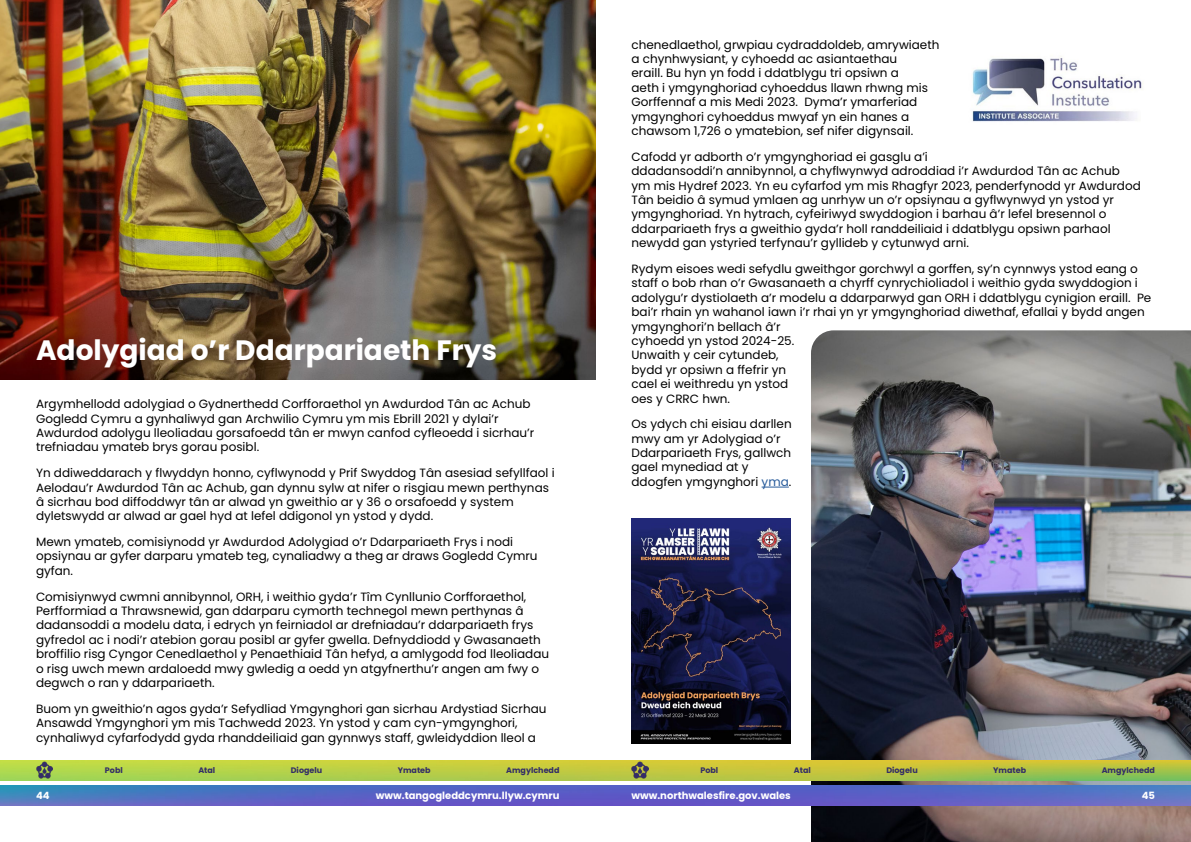
<style>
.page{position:relative;width:1191px;height:842px;background:#fff}
.page>*{position:absolute;margin:0;border:0;box-sizing:border-box;transform-origin:0 0}
.t1{font:700 28px "Poppins";color:#fff}
.t2{font:12px/14.4px "Poppins";color:#000}
.t3{font:700 10px "Poppins";color:#fff}
.t4{font:700 8px "Poppins";color:#322d68}
.s1{color:#275b9b}
</style>
<div class="page">
<img style="left:0;top:0;width:595px;height:380px">
<img style="left:811px;top:330px;width:380px;height:512px">
<img style="left:0;top:760px;width:1191px;height:20px">
<img style="left:0;top:786px;width:1191px;height:20px">
<img style="left:36px;top:762px;width:17px;height:17px">
<img style="left:631px;top:762px;width:17px;height:17px">
<svg style="left:761px;top:487px;width:28px;height:1px"></svg>
<img style="left:972px;top:58px;width:170px;height:64px">
<img style="left:631px;top:518px;width:159px;height:225px">
<h1 class="t1" style="left:36px;top:334px;width:462px">Adolygiad o’r Ddarpariaeth Frys</h1>
<p class="t2" style="left:36px;top:397px;width:500px">Argymhellodd adolygiad o Gydnerthedd Corfforaethol yn Awdurdod Tân ac Achub Gogledd Cymru a gynhaliwyd gan Archwilio Cymru ym mis Ebrill 2021 y dylai’r Awdurdod adolygu lleoliadau gorsafoedd tân er mwyn canfod cyfleoedd i sicrhau’r trefniadau ymateb brys gorau posibl.</p>
<p class="t2" style="left:36px;top:466px;width:520px">Yn ddiweddarach y flwyddyn honno, cyflwynodd y Prif Swyddog Tân asesiad sefyllfaol i Aelodau’r Awdurdod Tân ac Achub, gan dynnu sylw at nifer o risgiau mewn perthynas â sicrhau bod diffoddwyr tân ar alwad yn gweithio ar y 36 o orsafoedd y system dyletswydd ar alwad ar gael hyd at lefel ddigonol yn ystod y dydd.</p>
<p class="t2" style="left:36px;top:535px;width:503px">Mewn ymateb, comisiynodd yr Awdurdod Adolygiad o’r Ddarpariaeth Frys i nodi opsiynau ar gyfer darparu ymateb teg, cynaliadwy a theg ar draws Gogledd Cymru gyfan.</p>
<p class="t2" style="left:36px;top:589px;width:514px">Comisiynwyd cwmni annibynnol, ORH, i weithio gyda’r Tîm Cynllunio Corfforaethol, Perfformiad a Thrawsnewid, gan ddarparu cymorth technegol mewn perthynas â dadansoddi a modelu data, i edrych yn feirniadol ar drefniadau’r ddarpariaeth frys gyfredol ac i nodi’r atebion gorau posibl ar gyfer gwella. Defnyddiodd y Gwasanaeth broffilio risg Cyngor Cenedlaethol y Penaethiaid Tân hefyd, a amlygodd fod lleoliadau o risg uwch mewn ardaloedd mwy gwledig a oedd yn atgyfnerthu’r angen am fwy o degwch o ran y ddarpariaeth.</p>
<p class="t2" style="left:36px;top:701px;width:512px">Buom yn gweithio’n agos gyda’r Sefydliad Ymgynghori gan sicrhau Ardystiad Sicrhau<br>Ansawdd Ymgynghori ym mis Tachwedd 2023. Yn ystod y cam cyn-ymgynghori, cynhaliwyd cyfarfodydd gyda rhanddeiliaid gan gynnwys staff, gwleidyddion lleol a</p>
<p class="t2" style="left:631px;top:37px;width:309px">chenedlaethol, grwpiau cydraddoldeb, amrywiaeth a chynhwysiant, y cyhoedd ac asiantaethau<br>eraill. Bu hyn yn fodd i ddatblygu tri opsiwn a<br>aeth i ymgynghoriad cyhoeddus llawn rhwng mis Gorffennaf a mis Medi 2023. Dyma’r ymarferiad ymgynghori cyhoeddus mwyaf yn ein hanes a chawsom 1,726 o ymatebion, sef nifer digynsail.</p>
<p class="t2" style="left:631px;top:149px;width:511px">Cafodd yr adborth o’r ymgynghoriad ei gasglu a’i<br>ddadansoddi’n annibynnol, a chyflwynwyd adroddiad i’r Awdurdod Tân ac Achub ym mis Hydref 2023. Yn eu cyfarfod ym mis Rhagfyr 2023, penderfynodd yr Awdurdod Tân beidio â symud ymlaen ag unrhyw un o’r opsiynau a gyflwynwyd yn ystod yr ymgynghoriad. Yn hytrach, cyfeiriwyd swyddogion i barhau â’r lefel bresennol o ddarpariaeth frys a gweithio gyda’r holl randdeiliaid i ddatblygu opsiwn parhaol newydd gan ystyried terfynau’r gyllideb y cytunwyd arni.</p>
<p class="t2" style="left:631px;top:262px;width:521px">Rydym eisoes wedi sefydlu gweithgor gorchwyl a gorffen, sy’n cynnwys ystod eang o staff o bob rhan o’r Gwasanaeth a chyrff cynrychioliadol i weithio gyda swyddogion i adolygu’r dystiolaeth a’r modelu a ddarparwyd gan ORH i ddatblygu cynigion eraill. Pe bai’r rhain yn wahanol iawn i’r rhai yn yr ymgynghoriad diwethaf, efallai y bydd angen ymgynghori’n bellach â’r<br>cyhoedd yn ystod 2024-25.<br>Unwaith y ceir cytundeb,<br>bydd yr opsiwn a ffefrir yn<br>cael ei weithredu yn ystod<br>oes y CRRC hwn.</p>
<p class="t2" style="left:631px;top:417px;width:162px">Os ydych chi eisiau darllen mwy am yr Adolygiad o’r<br>Ddarpariaeth Frys, gallwch gael mynediad at y ddogfen ymgynghori <span class="s1">yma</span>.</p>
<p class="t3" style="left:36px;top:789px;width:15px">44</p>
<p class="t4" style="left:105px;top:766px;width:19px">Pobl</p>
<p class="t4" style="left:198px;top:766px;width:18px">Atal</p>
<p class="t4" style="left:291px;top:766px;width:33px">Diogelu</p>
<p class="t4" style="left:398px;top:766px;width:34px">Ymateb</p>
<p class="t4" style="left:506px;top:766px;width:55px">Amgylchedd</p>
<p class="t3" style="left:376px;top:789px;width:185px">www.tangogleddcymru.llyw.cymru</p>
<p class="t3" style="left:631px;top:789px;width:161px">www.northwalesfire.gov.wales</p>
<p class="t3" style="left:1141px;top:789px;width:15px">45</p>
<p class="t4" style="left:700px;top:766px;width:19px">Pobl</p>
<p class="t4" style="left:794px;top:766px;width:18px">Atal</p>
<p class="t4" style="left:886px;top:766px;width:33px">Diogelu</p>
<p class="t4" style="left:993px;top:766px;width:34px">Ymateb</p>
<p class="t4" style="left:1101px;top:766px;width:55px">Amgylchedd</p>
</div>
